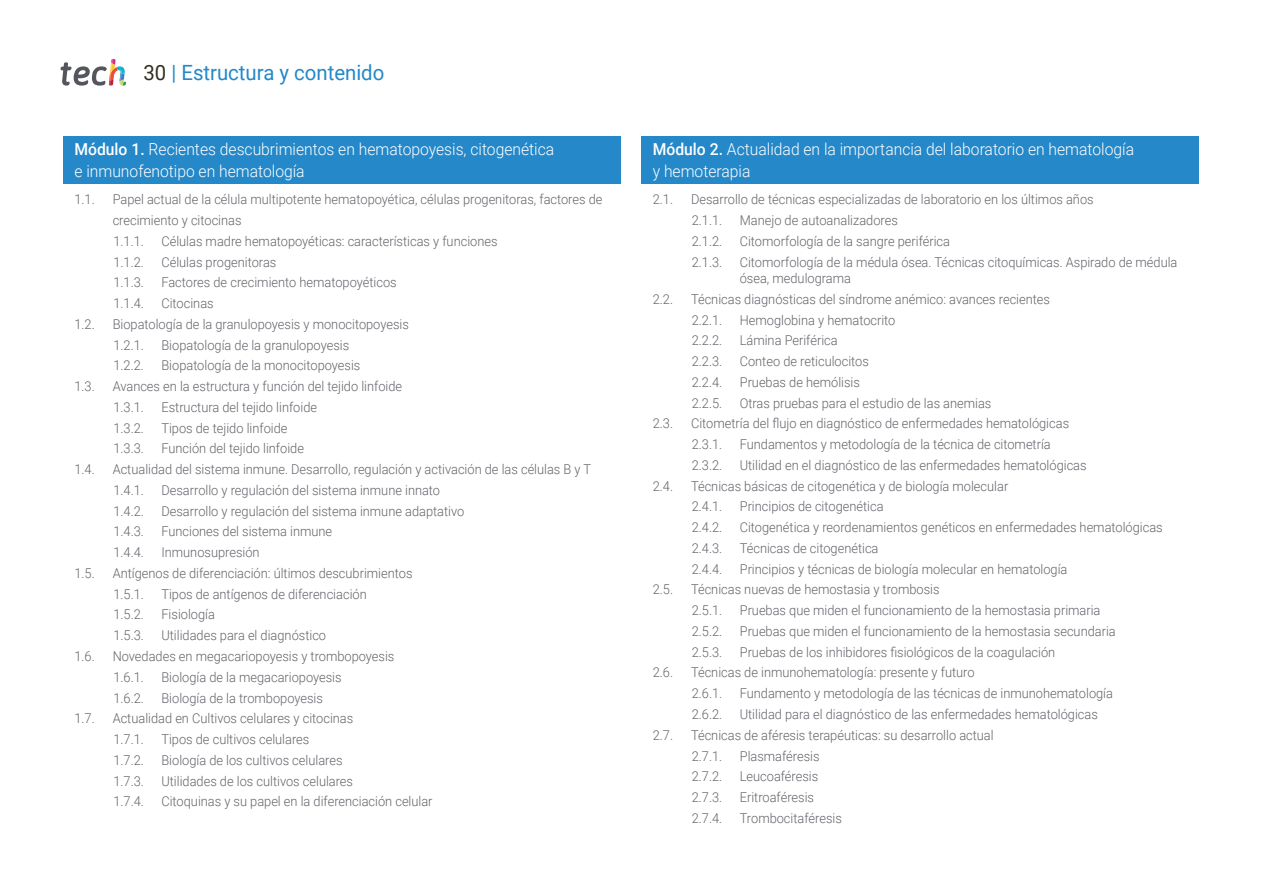
<style>
.page{position:relative;width:1263px;height:893px;background:#fff}
.page>*{position:absolute;margin:0;border:0;box-sizing:border-box;transform-origin:0 0}
.t1{font:21px "Roboto";color:#2488c9}
.t2{font:300 16.5px/22.5px "Roboto";color:#fff;scale:.95 1}
.t3{font:300 13.5px/20.7px "Roboto";color:#61646a;scale:.95 1}
.s1{color:#312e20}
.s2{font-weight:500}
</style>
<div class="page">
<svg style="left:61px;top:59px;width:65px;height:27px"></svg>
<div style="left:63px;top:136px;width:558px;height:48px;background:#2488c9"></div>
<div style="left:642px;top:136px;width:557px;height:48px;background:#2488c9"></div>
<h1 class="t1" style="left:144px;top:57px;width:242px"><span class="s1">30</span> | Estructura y contenido</h1>
<p class="t2" style="left:74px;top:137px;width:507px"><span class="s2">Módulo 1.</span> Recientes descubrimientos en hematopoyesis, citogenética e inmunofenotipo en hematología</p>
<p class="t3" style="left:74px;top:189px;width:23px">1.1.</p>
<p class="t3" style="left:113px;top:189px;width:517px">Papel actual de la célula multipotente hematopoyética, células progenitoras, factores de crecimiento y citocinas<br>1.1.1.</p>
<p class="t3" style="left:161px;top:230px;width:355px">Células madre hematopoyéticas: características y funciones</p>
<p class="t3" style="left:113px;top:251px;width:34px">1.1.2.</p>
<p class="t3" style="left:161px;top:251px;width:123px">Células progenitoras</p>
<p class="t3" style="left:113px;top:272px;width:34px">1.1.3.</p>
<p class="t3" style="left:161px;top:272px;width:249px">Factores de crecimiento hematopoyéticos</p>
<p class="t3" style="left:113px;top:293px;width:34px">1.1.4.</p>
<p class="t3" style="left:161px;top:293px;width:57px">Citocinas</p>
<p class="t3" style="left:74px;top:313px;width:23px">1.2.</p>
<p class="t3" style="left:113px;top:313px;width:313px">Biopatología de la granulopoyesis y monocitopoyesis<br>1.2.1.</p>
<p class="t3" style="left:161px;top:334px;width:199px">Biopatología de la granulopoyesis</p>
<p class="t3" style="left:113px;top:355px;width:34px">1.2.2.</p>
<p class="t3" style="left:161px;top:355px;width:211px">Biopatología de la monocitopoyesis</p>
<p class="t3" style="left:74px;top:376px;width:23px">1.3.</p>
<p class="t3" style="left:113px;top:376px;width:306px">Avances en la estructura y función del tejido linfoide<br>1.3.1.</p>
<p class="t3" style="left:161px;top:396px;width:165px">Estructura del tejido linfoide</p>
<p class="t3" style="left:113px;top:417px;width:34px">1.3.2.</p>
<p class="t3" style="left:161px;top:417px;width:134px">Tipos de tejido linfoide</p>
<p class="t3" style="left:113px;top:438px;width:34px">1.3.3.</p>
<p class="t3" style="left:161px;top:438px;width:152px">Función del tejido linfoide</p>
<p class="t3" style="left:74px;top:459px;width:23px">1.4.</p>
<p class="t3" style="left:113px;top:459px;width:505px">Actualidad del sistema inmune. Desarrollo, regulación y activación de las células B y T<br>1.4.1.</p>
<p class="t3" style="left:161px;top:479px;width:295px">Desarrollo y regulación del sistema inmune innato</p>
<p class="t3" style="left:113px;top:500px;width:34px">1.4.2.</p>
<p class="t3" style="left:161px;top:500px;width:320px">Desarrollo y regulación del sistema inmune adaptativo</p>
<p class="t3" style="left:113px;top:521px;width:34px">1.4.3.</p>
<p class="t3" style="left:161px;top:521px;width:181px">Funciones del sistema inmune</p>
<p class="t3" style="left:113px;top:542px;width:34px">1.4.4.</p>
<p class="t3" style="left:161px;top:542px;width:105px">Inmunosupresión</p>
<p class="t3" style="left:74px;top:562px;width:23px">1.5.</p>
<p class="t3" style="left:113px;top:562px;width:317px">Antígenos de diferenciación: últimos descubrimientos<br>1.5.1.</p>
<p class="t3" style="left:161px;top:583px;width:218px">Tipos de antígenos de diferenciación</p>
<p class="t3" style="left:113px;top:604px;width:34px">1.5.2.</p>
<p class="t3" style="left:161px;top:604px;width:58px">Fisiología</p>
<p class="t3" style="left:113px;top:625px;width:34px">1.5.3.</p>
<p class="t3" style="left:161px;top:625px;width:175px">Utilidades para el diagnóstico</p>
<p class="t3" style="left:74px;top:645px;width:23px">1.6.</p>
<p class="t3" style="left:113px;top:645px;width:298px">Novedades en megacariopoyesis y trombopoyesis<br>1.6.1.</p>
<p class="t3" style="left:161px;top:666px;width:191px">Biología de la megacariopoyesis</p>
<p class="t3" style="left:113px;top:687px;width:34px">1.6.2.</p>
<p class="t3" style="left:161px;top:687px;width:172px">Biología de la trombopoyesis</p>
<p class="t3" style="left:74px;top:708px;width:23px">1.7.</p>
<p class="t3" style="left:113px;top:708px;width:255px">Actualidad en Cultivos celulares y citocinas<br>1.7.1.</p>
<p class="t3" style="left:161px;top:728px;width:157px">Tipos de cultivos celulares</p>
<p class="t3" style="left:113px;top:749px;width:34px">1.7.2.</p>
<p class="t3" style="left:161px;top:749px;width:192px">Biología de los cultivos celulares</p>
<p class="t3" style="left:113px;top:770px;width:34px">1.7.3.</p>
<p class="t3" style="left:161px;top:770px;width:203px">Utilidades de los cultivos celulares</p>
<p class="t3" style="left:113px;top:791px;width:34px">1.7.4.</p>
<p class="t3" style="left:161px;top:791px;width:287px">Citoquinas y su papel en la diferenciación celular</p>
<p class="t2" style="left:653px;top:137px;width:508px"><span class="s2">Módulo 2.</span> Actualidad en la importancia del laboratorio en hematología y hemoterapia</p>
<p class="t3" style="left:653px;top:189px;width:23px">2.1.</p>
<p class="t3" style="left:691px;top:189px;width:425px">Desarrollo de técnicas especializadas de laboratorio en los últimos años<br>2.1.1.</p>
<p class="t3" style="left:740px;top:210px;width:168px">Manejo de autoanalizadores</p>
<p class="t3" style="left:692px;top:230px;width:34px">2.1.2.</p>
<p class="t3" style="left:740px;top:230px;width:223px">Citomorfología de la sangre periférica</p>
<p class="t3" style="left:692px;top:251px;width:34px">2.1.3.</p>
<p class="t3" style="left:740px;top:253px;width:462px;line-height:16.5px">Citomorfología de la médula ósea. Técnicas citoquímicas. Aspirado de médula ósea, medulograma</p>
<p class="t3" style="left:653px;top:288px;width:23px">2.2.</p>
<p class="t3" style="left:691px;top:288px;width:379px">Técnicas diagnósticas del síndrome anémico: avances recientes<br>2.2.1.</p>
<p class="t3" style="left:740px;top:309px;width:165px">Hemoglobina y hematocrito</p>
<p class="t3" style="left:692px;top:330px;width:34px">2.2.2.</p>
<p class="t3" style="left:740px;top:330px;width:105px">Lámina Periférica</p>
<p class="t3" style="left:692px;top:351px;width:34px">2.2.3.</p>
<p class="t3" style="left:740px;top:351px;width:137px">Conteo de reticulocitos</p>
<p class="t3" style="left:692px;top:371px;width:34px">2.2.4.</p>
<p class="t3" style="left:740px;top:371px;width:128px">Pruebas de hemólisis</p>
<p class="t3" style="left:692px;top:392px;width:34px">2.2.5.</p>
<p class="t3" style="left:740px;top:392px;width:266px">Otras pruebas para el estudio de las anemias</p>
<p class="t3" style="left:653px;top:413px;width:23px">2.3.</p>
<p class="t3" style="left:691px;top:413px;width:399px">Citometría del flujo en diagnóstico de enfermedades hematológicas<br>2.3.1.</p>
<p class="t3" style="left:740px;top:434px;width:329px">Fundamentos y metodología de la técnica de citometría</p>
<p class="t3" style="left:692px;top:454px;width:34px">2.3.2.</p>
<p class="t3" style="left:740px;top:454px;width:367px">Utilidad en el diagnóstico de las enfermedades hematológicas</p>
<p class="t3" style="left:653px;top:475px;width:23px">2.4.</p>
<p class="t3" style="left:691px;top:475px;width:335px">Técnicas básicas de citogenética y de biología molecular<br>2.4.1.</p>
<p class="t3" style="left:740px;top:496px;width:153px">Principios de citogenética</p>
<p class="t3" style="left:692px;top:517px;width:34px">2.4.2.</p>
<p class="t3" style="left:740px;top:517px;width:447px">Citogenética y reordenamientos genéticos en enfermedades hematológicas</p>
<p class="t3" style="left:692px;top:537px;width:34px">2.4.3.</p>
<p class="t3" style="left:740px;top:537px;width:148px">Técnicas de citogenética</p>
<p class="t3" style="left:692px;top:558px;width:34px">2.4.4.</p>
<p class="t3" style="left:740px;top:558px;width:346px">Principios y técnicas de biología molecular en hematología</p>
<p class="t3" style="left:653px;top:579px;width:23px">2.5.</p>
<p class="t3" style="left:691px;top:579px;width:263px">Técnicas nuevas de hemostasia y trombosis<br>2.5.1.</p>
<p class="t3" style="left:740px;top:600px;width:381px">Pruebas que miden el funcionamiento de la hemostasia primaria</p>
<p class="t3" style="left:692px;top:620px;width:34px">2.5.2.</p>
<p class="t3" style="left:740px;top:620px;width:397px">Pruebas que miden el funcionamiento de la hemostasia secundaria</p>
<p class="t3" style="left:692px;top:641px;width:34px">2.5.3.</p>
<p class="t3" style="left:740px;top:641px;width:334px">Pruebas de los inhibidores fisiológicos de la coagulación</p>
<p class="t3" style="left:653px;top:662px;width:23px">2.6.</p>
<p class="t3" style="left:691px;top:662px;width:300px">Técnicas de inmunohematología: presente y futuro<br>2.6.1.</p>
<p class="t3" style="left:740px;top:683px;width:394px">Fundamento y metodología de las técnicas de inmunohematología</p>
<p class="t3" style="left:692px;top:703px;width:34px">2.6.2.</p>
<p class="t3" style="left:740px;top:703px;width:378px">Utilidad para el diagnóstico de las enfermedades hematológicas</p>
<p class="t3" style="left:653px;top:724px;width:23px">2.7.</p>
<p class="t3" style="left:691px;top:724px;width:320px">Técnicas de aféresis terapéuticas: su desarrollo actual<br>2.7.1.</p>
<p class="t3" style="left:740px;top:745px;width:85px">Plasmaféresis</p>
<p class="t3" style="left:692px;top:766px;width:34px">2.7.2.</p>
<p class="t3" style="left:740px;top:766px;width:84px">Leucoaféresis</p>
<p class="t3" style="left:692px;top:786px;width:34px">2.7.3.</p>
<p class="t3" style="left:740px;top:786px;width:80px">Eritroaféresis</p>
<p class="t3" style="left:692px;top:807px;width:34px">2.7.4.</p>
<p class="t3" style="left:740px;top:807px;width:109px">Trombocitaféresis</p>
</div>
